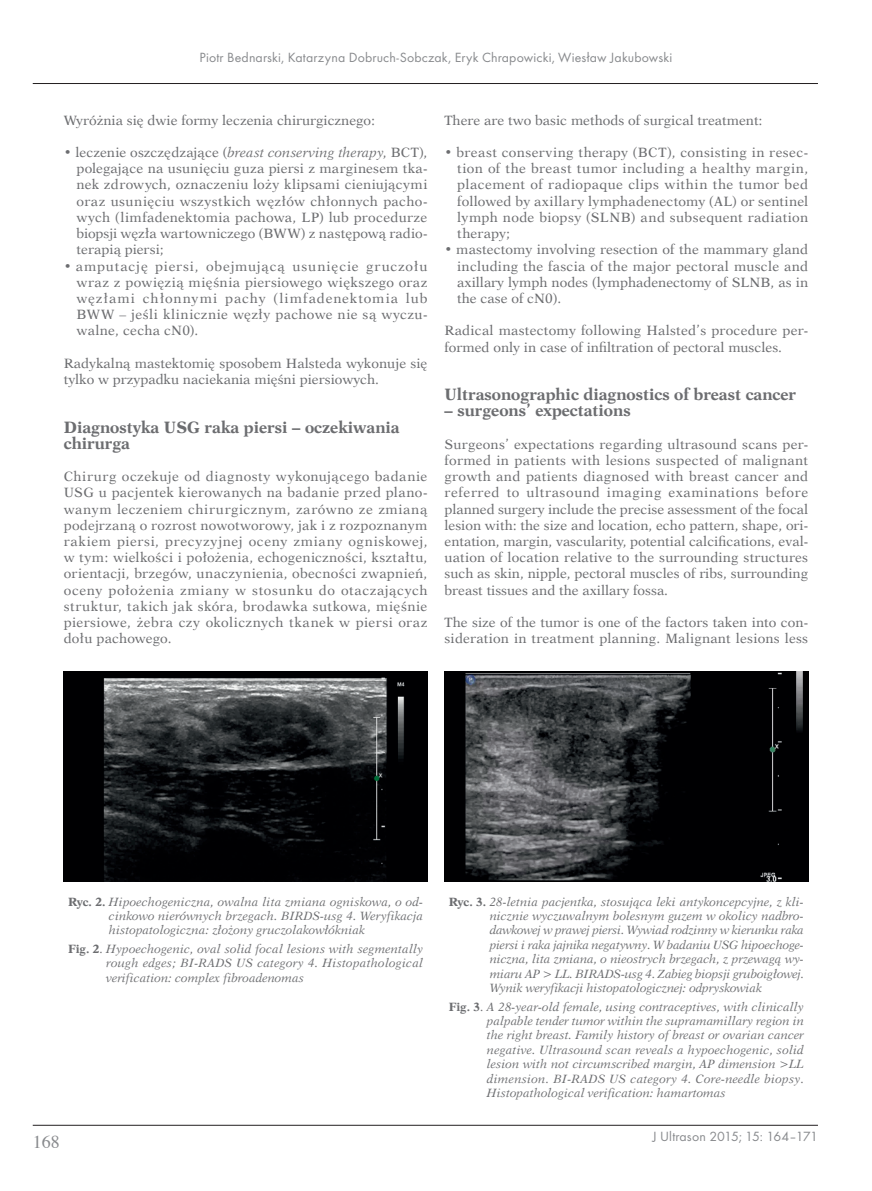
<style>
.page{position:relative;width:872px;height:1191px;background:#fff}
.page>*{position:absolute;margin:0;border:0;box-sizing:border-box;transform-origin:0 0}
.t1{font:18px "Times";color:#888a8d}
.t2{font:700 16.5px/16.2px "Dutch 823 EU";color:#6c6d70}
.t3{font:13.8px "Futura TCE";letter-spacing:.01em;color:#888a8d}
.t4{font:13.5px/16.2px "Dutch 823 EU";letter-spacing:.005em;color:#6c6d70;text-align:justify}
.t5{font:italic 12px/14.4px "Dutch 823 EU";color:#6c6d70;text-align:justify}
.s1{font-weight:700}
.s2{font-style:italic}
.s3{font-weight:700;font-style:normal}
</style>
<div class="page">
<hr style="left:33px;top:1125px;width:785px;height:1px;background:#231f20">
<hr style="left:33px;top:83px;width:785px;height:1px;background:#231f20">
<img style="left:64px;top:671px;width:363px;height:210px">
<img style="left:444px;top:671px;width:364px;height:210px">
<p class="t3" style="left:199px;top:51px;width:474px">Piotr Bednarski, Katarzyna Dobruch-Sobczak, Eryk Chrapowicki, Wiesław Jakubowski</p>
<p class="t4" style="left:64px;top:112px;width:313px">Wyróżnia się dwie formy leczenia chirurgicznego:</p>
<p class="t4" style="left:77px;top:144px;width:352px;text-indent:-13px"><span class="s1">•</span> leczenie oszczędzające (<span class="s2">breast conserving therapy</span>, BCT), polegające na usunięciu guza piersi z marginesem tka&shy;nek zdrowych, oznaczeniu loży klipsami cieniującymi oraz usunięciu wszystkich węzłów chłonnych pacho&shy;wych (limfadenektomia pachowa, LP) lub procedurze biopsji węzła wartowniczego (BWW) z następową radio&shy;terapią piersi;</p>
<p class="t4" style="left:77px;top:257px;width:352px;text-indent:-13px"><span class="s1">•</span> amputację piersi, obejmującą usunięcie gruczołu wraz z powięzią mięśnia piersiowego większego oraz węzłami chłonnymi pachy (limfadenektomia lub BWW – jeśli klinicznie węzły pachowe nie są wyczu&shy;walne, cecha cN0).</p>
<p class="t4" style="left:64px;top:355px;width:365px">Radykalną mastektomię sposobem Halsteda wykonuje się tylko w przypadku naciekania mięśni piersiowych.</p>
<p class="t2" style="left:64px;top:418px;width:337px">Diagnostyka USG raka piersi – oczekiwania chirurga</p>
<p class="t4" style="left:64px;top:468px;width:365px">Chirurg oczekuje od diagnosty wykonującego badanie USG u pacjentek kierowanych na badanie przed plano&shy;wanym leczeniem chirurgicznym, zarówno ze zmianą podejrzaną o rozrost nowotworowy, jak i z rozpoznanym rakiem piersi, precyzyjnej oceny zmiany ogniskowej, w tym: wielkości i położenia, echogeniczności, kształtu, orientacji, brzegów, unaczynienia, obecności zwapnień, oceny położenia zmiany w stosunku do otaczających struktur, takich jak skóra, brodawka sutkowa, mięśnie piersiowe, żebra czy okolicznych tkanek w piersi oraz dołu pachowego.</p>
<p class="t4" style="left:444px;top:112px;width:320px">There are two basic methods of surgical treatment:</p>
<p class="t4" style="left:457px;top:144px;width:352px;text-indent:-13px"><span class="s1">•</span> breast conserving therapy (BCT), consisting in resec&shy;tion of the breast tumor including a healthy margin, placement of radiopaque clips within the tumor bed followed by axillary lymphadenectomy (AL) or sentinel lymph node biopsy (SLNB) and subsequent radiation therapy;</p>
<p class="t4" style="left:457px;top:241px;width:352px;text-indent:-13px"><span class="s1">•</span> mastectomy involving resection of the mammary gland including the fascia of the major pectoral muscle and axillary lymph nodes (lymphadenectomy of SLNB, as in the case of cN0).</p>
<p class="t4" style="left:444px;top:322px;width:365px">Radical mastectomy following Halsted’s procedure per&shy;formed only in case of infiltration of pectoral muscles.</p>
<p class="t2" style="left:444px;top:386px;width:353px">Ultrasonographic diagnostics of breast cancer</p>
<p class="t2" style="left:444px;top:402px;width:188px">– surgeons’ expectations</p>
<p class="t4" style="left:444px;top:436px;width:365px">Surgeons’ expectations regarding ultrasound scans per&shy;formed in patients with lesions suspected of malignant growth and patients diagnosed with breast cancer and referred to ultrasound imaging examinations before planned surgery include the precise assessment of the focal lesion with: the size and location, echo pattern, shape, ori&shy;entation, margin, vascularity, potential calcifications, eval&shy;uation of location relative to the surrounding structures such as skin, nipple, pectoral muscles of ribs, surrounding breast tissues and the axillary fossa.</p>
<p class="t4" style="left:444px;top:614px;width:365px">The size of the tumor is one of the factors taken into con&shy;sideration in treatment planning. Malignant lesions less</p>
<p class="t5" style="left:109px;top:894px;width:316px;text-indent:-41px"><span class="s3">Ryc. 2.</span> Hipoechogeniczna, owalna lita zmiana ogniskowa, o od&shy;cinkowo nierównych brzegach. BIRDS-usg 4. Weryfikacja histopatologiczna: złożony gruczolakowłókniak</p>
<p class="t5" style="left:106px;top:941px;width:318px;text-indent:-38px"><span class="s3">Fig. 2</span>. Hypoechogenic, oval solid focal lesions with segmentally rough edges; BI-RADS US category 4. Histopathological verification: complex fibroadenomas</p>
<p class="t5" style="left:489px;top:894px;width:316px;text-indent:-41px"><span class="s3">Ryc. 3.</span> 28-letnia pacjentka, stosująca leki antykoncepcyjne, z kli&shy;nicznie wyczuwalnym bolesnym guzem w okolicy nadbro&shy;dawkowej w prawej piersi. Wywiad rodzinny w kierunku raka piersi i raka jajnika negatywny. W badaniu USG hipoechoge&shy;niczna, lita zmiana, o nieostrych brzegach, z przewagą wy&shy;miaru AP &gt; LL. BIRADS-usg 4. Zabieg biopsji gruboigłowej.<br>Wynik weryfikacji histopatologicznej: odpryskowiak</p>
<p class="t5" style="left:487px;top:999px;width:318px;text-indent:-38px"><span class="s3">Fig. 3</span>. A 28-year-old female, using contraceptives, with clinically palpable tender tumor within the supramamillary region in the right breast. Family history of breast or ovarian cancer negative. Ultrasound scan reveals a hypoechogenic, solid lesion with not circumscribed margin, AP dimension &gt;LL dimension. BI-RADS US category 4. Core-needle biopsy.<br>Histopathological verification: hamartomas</p>
<h1 class="t1" style="left:33px;top:1134px;width:28px">168</h1>
<p class="t3" style="left:652px;top:1130px;width:167px">J Ultrason 2015; 15: 164–171</p>
</div>
